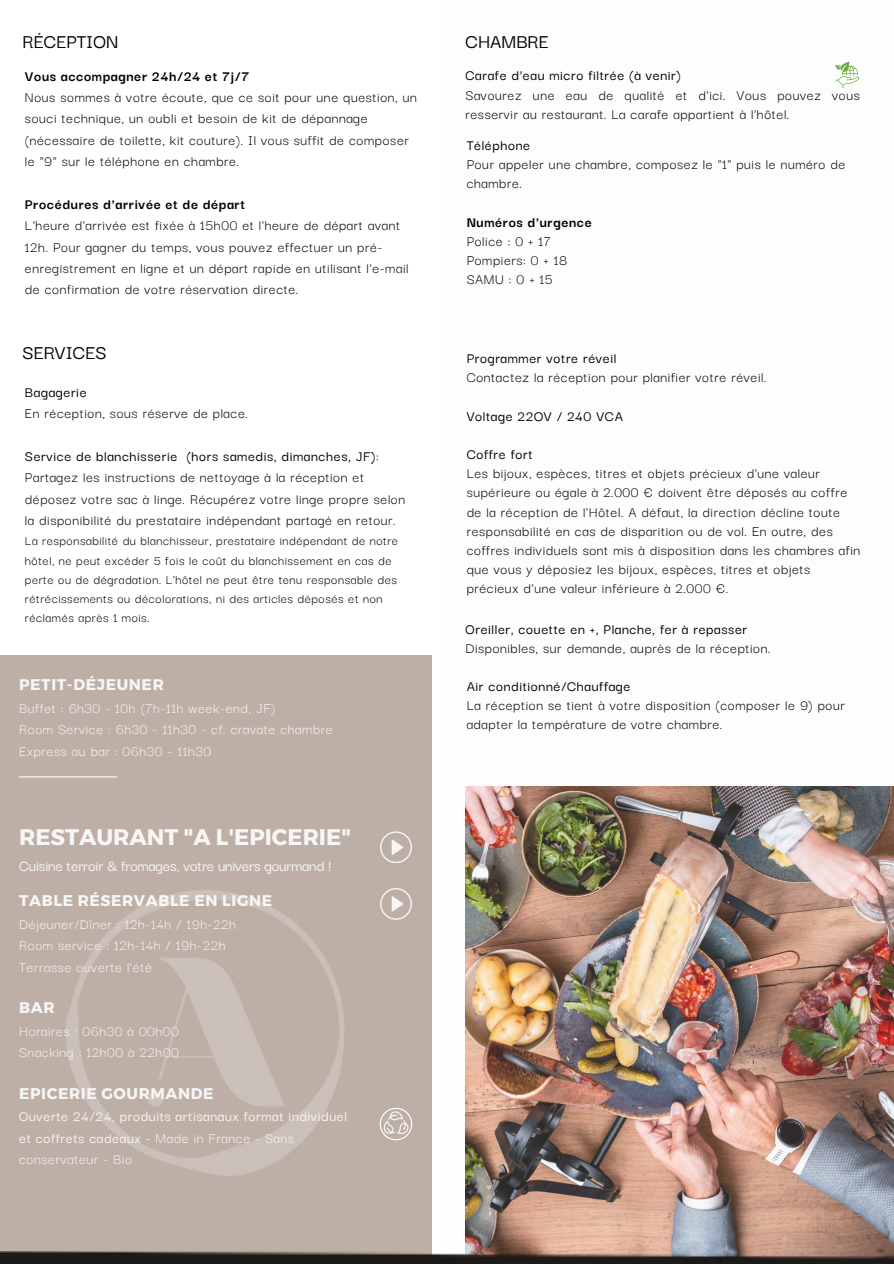
<style>
.page{position:relative;width:894px;height:1264px;background:#fff}
.page>*{position:absolute;margin:0;border:0;box-sizing:border-box;transform-origin:0 0}
.t1{font:700 22.5px "Montserrat";color:#f6f6f6}
.t2{font:500 21px "Darker Grotesque";color:#000}
.t3{font:500 16.5px "Darker Grotesque";letter-spacing:-.005em;color:#f6f6f6}
.t4{font:15.45px/19.2px "Darker Grotesque";letter-spacing:.04em;color:#000}
.t5{font:15.45px/21.3px "Darker Grotesque";letter-spacing:.04em;color:#f6f6f6}
.t6{font:500 15.45px/21.3px "Darker Grotesque";letter-spacing:.04em;color:#f6f6f6}
.t7{font:500 15.45px "Darker Grotesque";letter-spacing:.04em;color:#000}
.t8{font:700 15.45px "Montserrat";letter-spacing:.04em;color:#f6f6f6}
.t9{font:13.95px/19.2px "Darker Grotesque";letter-spacing:.04em;color:#000}
.s1{font-weight:700}
.s2{font-weight:500}
.s3{font-weight:400}
</style>
<div class="page">
<img style="left:465px;top:61px;width:428px;height:1190px">
<img style="left:832px;top:62px;width:27px;height:27px">
<div style="left:0;top:655px;width:432px;height:608px;background:#bdafa6"></div>
<svg style="left:380px;top:831px;width:31px;height:31px"></svg>
<svg style="left:380px;top:888px;width:31px;height:31px"></svg>
<hr style="left:19px;top:776px;width:98px;height:1px;background:#fff">
<img style="left:65px;top:890px;width:279px;height:286px">
<svg style="left:379px;top:1107px;width:33px;height:33px"></svg>
<img style="left:0;top:1251px;width:893px;height:12px">
<h3 class="t2" style="left:23px;top:26px;width:97px">RÉCEPTION</h3>
<p class="t4" style="left:25px;top:64px;width:393px;line-height:21.3px"><span class="s1">Vous accompagner 24h/24 et 7j/7<br></span>Nous sommes à votre écoute, que ce soit pour une question, un souci technique, un oubli et besoin de kit de dépannage (nécessaire de toilette, kit couture). Il vous suffit de composer le "9" sur le téléphone en chambre.</p>
<h1 class="t4" style="left:25px;top:192px;width:385px;line-height:21.3px"><span class="s1">Procédures d'arrivée et de départ<br></span>L'heure d'arrivée est fixée à 15h00 et l'heure de départ avant 12h. Pour gagner du temps, vous pouvez effectuer un pré&shy;enregistrement en ligne et un départ rapide en utilisant l'e-mail de confirmation de votre réservation directe.</h1>
<h3 class="t2" style="left:23px;top:336px;width:85px">SERVICES</h3>
<h3 class="t4" style="left:25px;top:380px;width:224px;line-height:21.3px"><span class="s2">Bagagerie<br></span>En réception, sous réserve de place.</h3>
<h1 class="t7" style="left:25px;top:444px;width:355px">Service de blanchisserie (hors samedis, dimanches, JF)<span class="s3">:</span></h1>
<h3 class="t4" style="left:25px;top:466px;width:381px;line-height:21.3px">Partagez les instructions de nettoyage à la réception et déposez votre sac à linge. Récupérez votre linge propre selon la disponibilité du prestataire indépendant partagé en retour.</h3>
<p class="t9" style="left:25px;top:530px;width:374px">La responsabilité du blanchisseur, prestataire indépendant de notre hôtel, ne peut excéder 5 fois le coût du blanchissement en cas de perte ou de dégradation. L'hôtel ne peut être tenu responsable des rétrécissements ou décolorations, ni des articles déposés et non réclamés après 1 mois.</p>
<p class="t8" style="left:19px;top:675px;width:146px">PETIT-DÉJEUNER</p>
<p class="t5" style="left:19px;top:696px;width:315px">Buffet : 6h30 - 10h (7h-11h week-end, JF)<br>Room Service : 6h30 - 11h30 - cf. cravate chambre<br>Express au bar : 06h30 - 11h30</p>
<h1 class="t1" style="left:19px;top:823px;width:333px">RESTAURANT "A L'EPICERIE"</h1>
<p class="t3" style="left:19px;top:853px;width:313px">Cuisine terroir &amp; fromages, votre univers gourmand !</p>
<p class="t8" style="left:19px;top:891px;width:254px">TABLE RÉSERVABLE EN LIGNE</p>
<p class="t5" style="left:19px;top:912px;width:218px">Déjeuner/Dîner : 12h-14h / 19h-22h<br>Room service : 12h-14h / 19h-22h<br>Terrasse ouverte l’été</p>
<p class="t8" style="left:19px;top:998px;width:37px">BAR</p>
<p class="t5" style="left:19px;top:1019px;width:161px">Horaires : 06h30 à 00h00<br>Snacking : 12h00 à 22h00</p>
<p class="t8" style="left:19px;top:1083px;width:196px">EPICERIE GOURMANDE</p>
<p class="t6" style="left:19px;top:1104px;width:329px">Ouverte 24/24, produits artisanaux format individuel et coffrets cadeaux - <span class="s3">Made in France - Sans conservateur - Bio</span></p>
<h3 class="t2" style="left:465px;top:26px;width:85px">CHAMBRE</h3>
<p class="t4" style="left:465px;top:65px;width:396px"><span class="s2">Carafe d’eau micro filtrée (à venir)<br></span>Savourez une eau de qualité et d'ici. Vous pouvez vous resservir au restaurant. La carafe appartient à l'hôtel.</p>
<h3 class="t4" style="left:466px;top:135px;width:380px"><span class="s2">Téléphone<br></span>Pour appeler une chambre, composez le "1" puis le numéro de chambre.</h3>
<h3 class="t4" style="left:466px;top:211px;width:127px"><span class="s1">Numéros d'urgence<br></span>Police : 0 + 17<br>Pompiers: 0 + 18<br>SAMU : 0 + 15</h3>
<p class="t4" style="left:466px;top:347px;width:301px"><span class="s2">Programmer votre réveil<br></span>Contactez la réception pour planifier votre réveil.</p>
<h3 class="t7" style="left:466px;top:404px;width:158px">Voltage 22OV / 240 VCA</h3>
<h3 class="t4" style="left:466px;top:443px;width:395px"><span class="s2">Coffre fort<br></span>Les bijoux, espèces, titres et objets précieux d'une valeur supérieure ou égale à 2.000 € doivent être déposés au coffre de la réception de l'Hôtel. A défaut, la direction décline toute responsabilité en cas de disparition ou de vol. En outre, des coffres individuels sont mis à disposition dans les chambres afin que vous y déposiez les bijoux, espèces, titres et objets précieux d'une valeur inférieure à 2.000 €.</h3>
<h3 class="t4" style="left:465px;top:618px;width:306px"><span class="s2">Oreiller, couette en +, Planche, fer à repasser<br></span>Disponibles, sur demande, auprès de la réception.</h3>
<h2 class="t4" style="left:466px;top:675px;width:379px"><span class="s2">Air conditionné/Chauffage<br></span>La réception se tient à votre disposition (composer le 9) pour adapter la température de votre chambre.</h2>
</div>
